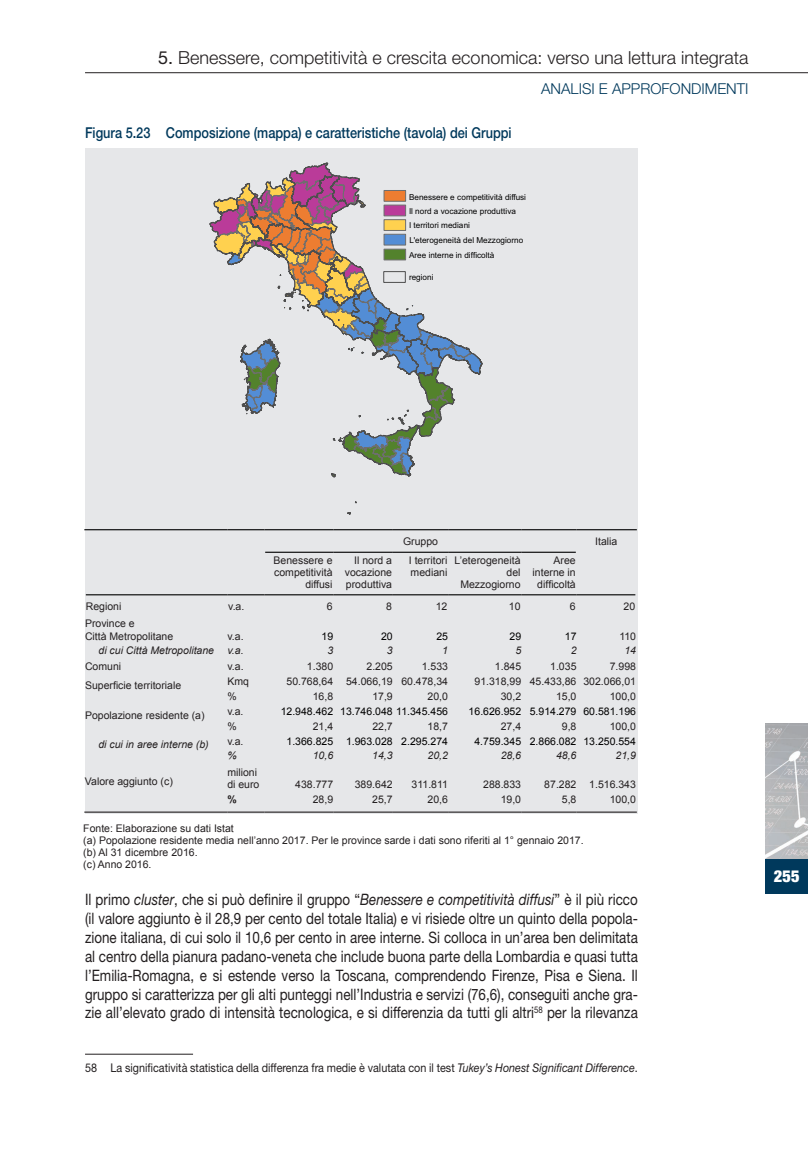
<style>
.page{position:relative;width:808px;height:1149px;background:#fff}
.page>*{position:absolute;margin:0;border:0;box-sizing:border-box;transform-origin:0 0}
.t1{font:300 18px "Helvetica Neue LT Std";color:#231f20}
.t2{font:900 condensed 16.5px "Helvetica Neue LT Std";color:#fff}
.t3{font:15.75px/18.9px "Helvetica Neue LT Std";color:#231f20;text-align:justify;scale:.85 1}
.t4{font:500 15px "Helvetica Neue LT Std";color:#00395c;scale:.85 1}
.t5{font:300 15px "Helvetica Neue LT Std";color:#00395c}
.t6{font:12px "Helvetica Neue LT Std";color:#231f20;scale:.9 1}
.t7{font:10.5px/12px "Arial";color:#231f20}
.t8{font:10.5px "Arial";color:#000}
.t9{font:italic 10.5px "Arial";color:#231f20}
.t10{font:700 10.5px "Arial";color:#231f20}
.t11{font:8.1px/13.8px "Arial";color:#000}
.s1{font-weight:400}
.s2{font-style:italic}
</style>
<div class="page">
<hr style="left:85px;top:72px;width:723px;height:1px;background:#231f20">
<img style="left:765px;top:723px;width:43px;height:136px">
<div style="left:765px;top:859px;width:43px;height:34px;background:#00395c"></div>
<hr style="left:85px;top:1053px;width:108px;height:1px;background:#231f20">
<div style="left:85px;top:148px;width:553px;height:665px;background:#e6e7e9"></div>
<svg style="left:209px;top:162px;width:274px;height:352px"></svg>
<div style="left:384px;top:190px;width:22px;height:11px;background:#ed7d31;border:1px solid #6e6e6e"></div>
<div style="left:384px;top:205px;width:22px;height:11px;background:#ba3b99;border:1px solid #6e6e6e"></div>
<div style="left:384px;top:219px;width:22px;height:12px;background:#ffd14f;border:1px solid #6e6e6e"></div>
<div style="left:384px;top:234px;width:22px;height:11px;background:#538dd5;border:1px solid #6e6e6e"></div>
<div style="left:384px;top:249px;width:22px;height:11px;background:#53822c;border:1px solid #6e6e6e"></div>
<hr style="left:265px;top:551px;width:68px;height:1px;background:#000">
<hr style="left:333px;top:551px;width:60px;height:1px;background:#000">
<hr style="left:393px;top:551px;width:55px;height:1px;background:#000">
<hr style="left:448px;top:551px;width:73px;height:1px;background:#000">
<hr style="left:521px;top:551px;width:55px;height:1px;background:#000">
<hr style="left:84px;top:529px;width:143px;height:1px;background:#000">
<hr style="left:227px;top:529px;width:37px;height:1px;background:#000">
<hr style="left:264px;top:529px;width:69px;height:1px;background:#000">
<hr style="left:333px;top:529px;width:60px;height:1px;background:#000">
<hr style="left:393px;top:529px;width:55px;height:1px;background:#000">
<hr style="left:448px;top:529px;width:73px;height:1px;background:#000">
<hr style="left:521px;top:529px;width:55px;height:1px;background:#000">
<hr style="left:576px;top:529px;width:61px;height:1px;background:#000">
<hr style="left:86px;top:594px;width:141px;height:1px;background:#000">
<hr style="left:227px;top:594px;width:37px;height:1px;background:#000">
<hr style="left:264px;top:594px;width:69px;height:1px;background:#000">
<hr style="left:333px;top:594px;width:60px;height:1px;background:#000">
<hr style="left:393px;top:594px;width:55px;height:1px;background:#000">
<hr style="left:448px;top:594px;width:73px;height:1px;background:#000">
<hr style="left:521px;top:594px;width:55px;height:1px;background:#000">
<hr style="left:576px;top:594px;width:59px;height:1px;background:#000">
<hr style="left:84px;top:811px;width:143px;height:1px;background:#231f20">
<hr style="left:227px;top:811px;width:37px;height:1px;background:#231f20">
<hr style="left:264px;top:811px;width:69px;height:1px;background:#231f20">
<hr style="left:333px;top:811px;width:60px;height:1px;background:#231f20">
<hr style="left:393px;top:811px;width:55px;height:1px;background:#231f20">
<hr style="left:448px;top:811px;width:73px;height:1px;background:#231f20">
<hr style="left:521px;top:811px;width:55px;height:1px;background:#231f20">
<hr style="left:576px;top:811px;width:61px;height:1px;background:#231f20">
<h1 class="t1" style="left:158px;top:46px;width:592px"><span class="s1">5.</span> Benessere, competitività e crescita economica: verso una lettura integrata</h1>
<h3 class="t5" style="left:541px;top:79px;width:209px">ANALISI E APPROFONDIMENTI</h3>
<h3 class="t4" style="left:85px;top:123px;width:503px">Figura 5.23 Composizione (mappa) e caratteristiche (tavola) dei Gruppi</h3>
<p class="t11" style="left:409px;top:190px;width:118px">Benessere e competitività diffusi<br>Il nord a vocazione produttiva<br>I territori mediani</p>
<p class="t11" style="left:409px;top:233px;width:116px;line-height:14.5px">L'eterogeneità del Mezzogiorno<br>Aree interne in difficoltà</p>
<p class="t11" style="left:409px;top:270px;width:26px">regioni</p>
<p class="t7" style="left:403px;top:535px;width:37px">Gruppo</p>
<p class="t7" style="left:595px;top:535px;width:24px">Italia</p>
<p class="t7" style="left:274px;top:554px;width:60px;text-align:right">Benessere e competitività diffusi</p>
<p class="t7" style="left:345px;top:554px;width:49px;text-align:justify;text-indent:9px">Il nord a vocazione produttiva</p>
<p class="t7" style="left:409px;top:554px;width:40px">I territori mediani</p>
<p class="t7" style="left:454px;top:554px;width:67px;text-align:right">L’eterogeneità del<br>Mezzogiorno</p>
<p class="t7" style="left:533px;top:554px;width:45px;text-align:right">Aree interne in difficoltà</p>
<p class="t7" style="left:86px;top:600px;width:37px">Regioni</p>
<p class="t7" style="left:228px;top:600px;width:18px">v.a.</p>
<p class="t7" style="left:327px;top:600px;width:7px">6</p>
<p class="t7" style="left:386px;top:600px;width:7px">8</p>
<p class="t7" style="left:436px;top:600px;width:13px">12</p>
<p class="t7" style="left:509px;top:600px;width:13px">10</p>
<p class="t7" style="left:570px;top:600px;width:7px">6</p>
<p class="t7" style="left:624px;top:600px;width:13px">20</p>
<p class="t7" style="left:85px;top:617px;width:90px">Province e<br>Città Metropolitane</p>
<p class="t7" style="left:227px;top:629px;width:18px">v.a.</p>
<p class="t8" style="left:322px;top:628px;width:13px">19</p>
<p class="t8" style="left:381px;top:628px;width:13px">20</p>
<p class="t8" style="left:436px;top:628px;width:13px">25</p>
<p class="t8" style="left:510px;top:628px;width:13px">29</p>
<p class="t8" style="left:565px;top:628px;width:13px">17</p>
<p class="t7" style="left:619px;top:629px;width:18px">110</p>
<p class="t9" style="left:99px;top:643px;width:117px">di cui Città Metropolitane</p>
<p class="t9" style="left:227px;top:643px;width:18px">v.a.</p>
<p class="t9" style="left:327px;top:643px;width:7px">3</p>
<p class="t9" style="left:387px;top:643px;width:7px">3</p>
<p class="t9" style="left:442px;top:643px;width:7px">1</p>
<p class="t9" style="left:515px;top:643px;width:7px">5</p>
<p class="t9" style="left:571px;top:643px;width:7px">2</p>
<p class="t9" style="left:624px;top:643px;width:13px">14</p>
<p class="t7" style="left:85px;top:660px;width:38px">Comuni</p>
<p class="t7" style="left:227px;top:660px;width:18px">v.a.</p>
<p class="t7" style="left:307px;top:660px;width:28px">1.380</p>
<p class="t7" style="left:366px;top:660px;width:28px">2.205</p>
<p class="t7" style="left:422px;top:660px;width:28px">1.533</p>
<p class="t7" style="left:495px;top:660px;width:28px">1.845</p>
<p class="t7" style="left:550px;top:660px;width:28px">1.035</p>
<p class="t7" style="left:610px;top:660px;width:28px">7.998</p>
<p class="t7" style="left:85px;top:679px;width:98px">Superficie territoriale</p>
<p class="t7" style="left:227px;top:675px;width:23px">Kmq</p>
<p class="t7" style="left:287px;top:675px;width:163px">50.768,64 54.066,19 60.478,34</p>
<p class="t7" style="left:474px;top:675px;width:163px">91.318,99 45.433,86 302.066,01</p>
<p class="t7" style="left:227px;top:690px;width:11px">%</p>
<p class="t7" style="left:313px;top:690px;width:22px">16,8</p>
<p class="t7" style="left:372px;top:690px;width:22px">17,9</p>
<p class="t7" style="left:428px;top:690px;width:22px">20,0</p>
<p class="t7" style="left:501px;top:690px;width:22px">30,2</p>
<p class="t7" style="left:556px;top:690px;width:22px">15,0</p>
<p class="t7" style="left:610px;top:690px;width:28px">100,0</p>
<p class="t7" style="left:85px;top:708px;width:121px">Popolazione residente (a)</p>
<p class="t7" style="left:227px;top:705px;width:18px">v.a.</p>
<p class="t8" style="left:281px;top:704px;width:169px">12.948.462 13.746.048 11.345.456</p>
<p class="t8" style="left:469px;top:704px;width:169px">16.626.952 5.914.279 60.581.196</p>
<p class="t7" style="left:227px;top:720px;width:11px">%</p>
<p class="t7" style="left:313px;top:720px;width:22px">21,4</p>
<p class="t7" style="left:372px;top:720px;width:22px">22,7</p>
<p class="t7" style="left:428px;top:720px;width:22px">18,7</p>
<p class="t7" style="left:501px;top:720px;width:22px">27,4</p>
<p class="t7" style="left:562px;top:720px;width:16px">9,8</p>
<p class="t7" style="left:610px;top:720px;width:28px">100,0</p>
<p class="t9" style="left:98px;top:737px;width:112px">di cui in aree interne (b)</p>
<p class="t7" style="left:227px;top:734px;width:18px">v.a.</p>
<p class="t8" style="left:286px;top:733px;width:163px">1.366.825 1.963.028 2.295.274</p>
<p class="t8" style="left:474px;top:733px;width:163px">4.759.345 2.866.082 13.250.554</p>
<p class="t9" style="left:227px;top:748px;width:11px">%</p>
<p class="t9" style="left:313px;top:748px;width:22px">10,6</p>
<p class="t9" style="left:372px;top:748px;width:22px">14,3</p>
<p class="t9" style="left:428px;top:748px;width:22px">20,2</p>
<p class="t9" style="left:501px;top:748px;width:22px">28,6</p>
<p class="t9" style="left:556px;top:748px;width:22px">48,6</p>
<p class="t9" style="left:615px;top:748px;width:22px">21,9</p>
<p class="t7" style="left:85px;top:775px;width:89px">Valore aggiunto (c)</p>
<p class="t7" style="left:227px;top:766px;width:34px">milioni di euro</p>
<p class="t7" style="left:295px;top:778px;width:39px">438.777</p>
<p class="t7" style="left:355px;top:778px;width:39px">389.642</p>
<p class="t7" style="left:412px;top:778px;width:38px">311.811</p>
<p class="t7" style="left:483px;top:778px;width:39px">288.833</p>
<p class="t7" style="left:544px;top:778px;width:93px">87.282 1.516.343</p>
<p class="t10" style="left:227px;top:792px;width:11px">%</p>
<p class="t7" style="left:313px;top:793px;width:22px">28,9</p>
<p class="t7" style="left:372px;top:793px;width:22px">25,7</p>
<p class="t7" style="left:428px;top:793px;width:22px">20,6</p>
<p class="t7" style="left:501px;top:793px;width:22px">19,0</p>
<p class="t7" style="left:562px;top:793px;width:16px">5,8</p>
<p class="t7" style="left:610px;top:793px;width:28px">100,0</p>
<p class="t7" style="left:83px;top:822px;width:502px">Fonte: Elaborazione su dati Istat<br>(a) Popolazione residente media nell’anno 2017. Per le province sarde i dati sono riferiti al 1° gennaio 2017. (b) Al 31 dicembre 2016.<br>(c) Anno 2016.</p>
<p class="t3" style="left:85px;top:889px;width:652px">Il primo <span class="s2">cluster</span>, che si può definire il gruppo “<span class="s2">Benessere e competitività diffusi</span>” è il più ricco (il valore aggiunto è il 28,9 per cento del totale Italia) e vi risiede oltre un quinto della popola&shy;zione italiana, di cui solo il 10,6 per cento in aree interne. Si colloca in un’area ben delimitata al centro della pianura padano-veneta che include buona parte della Lombardia e quasi tutta l’Emilia-Romagna, e si estende verso la Toscana, comprendendo Firenze, Pisa e Siena. Il gruppo si caratterizza per gli alti punteggi nell’Industria e servizi (76,6), conseguiti anche gra&shy;zie all’elevato grado di intensità tecnologica, e si differenzia da tutti gli altri<sup>58</sup> per la rilevanza</p>
<p class="t6" style="left:85px;top:1060px;width:616px">58 La significatività statistica della differenza fra medie è valutata con il test <span class="s2">Tukey’s Honest Significant Difference</span>.</p>
<h2 class="t2" style="left:774px;top:865px;width:27px">255</h2>
</div>
